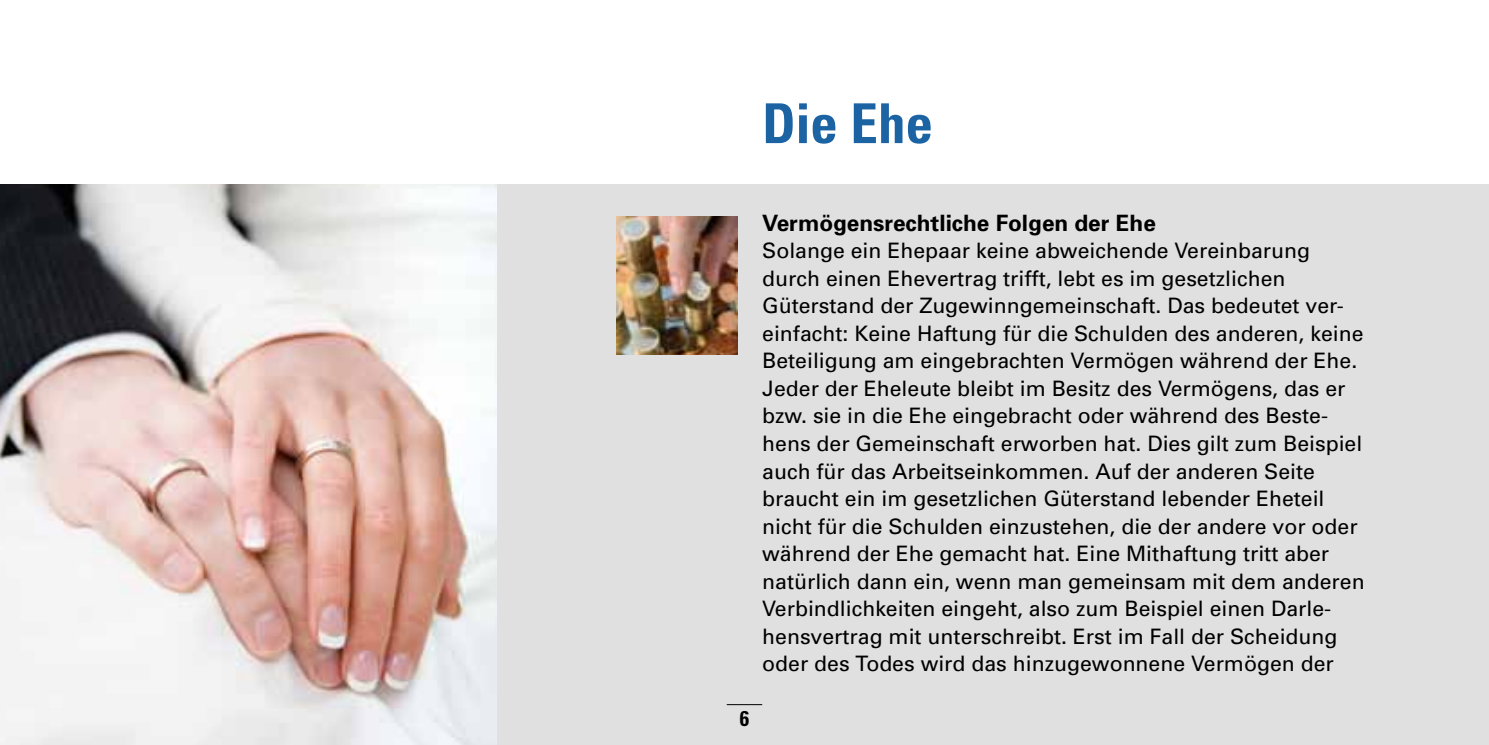
<style>
.page{position:relative;width:1489px;height:745px;background:#fff}
.page>*{position:absolute;margin:0;border:0;box-sizing:border-box;transform-origin:0 0}
.t1{font:700 condensed 55px "Univers";letter-spacing:-.005em;color:#1b63a3}
.t2{font:700 22.5px "Univers";color:#000}
.t3{font:21.25px/27.5px "Univers";color:#000}
.t4{font:700 condensed 21.25px "Univers";color:#000}
</style>
<div class="page">
<hr style="left:1488px;top:184px;width:1px;height:560px;background:#e0e0e0">
<div style="left:0;top:184px;width:1488px;height:560px;background:#e0e0e0"></div>
<hr style="left:726px;top:703px;width:36px;height:1px;background:#000">
<img style="left:0;top:184px;width:496px;height:560px">
<img style="left:617px;top:216px;width:120px;height:138px">
<h1 class="t1" style="left:762px;top:90px;width:172px">Die Ehe</h1>
<p class="t2" style="left:762px;top:209px;width:395px">Vermögensrechtliche Folgen der Ehe</p>
<p class="t3" style="left:762px;top:237px;width:604px">Solange ein Ehepaar keine abweichende Vereinbarung durch einen Ehevertrag trifft, lebt es im gesetzlichen Güterstand der Zugewinngemeinschaft. Das bedeutet ver&shy;einfacht: Keine Haftung für die Schulden des anderen, keine Beteiligung am eingebrachten Vermögen während der Ehe.<br>Jeder der Eheleute bleibt im Besitz des Vermögens, das er bzw. sie in die Ehe eingebracht oder während des Beste&shy;hens der Gemeinschaft erworben hat. Dies gilt zum Beispiel auch für das Arbeitseinkommen. Auf der anderen Seite braucht ein im gesetzlichen Güterstand lebender Eheteil nicht für die Schulden einzustehen, die der andere vor oder während der Ehe gemacht hat. Eine Mithaftung tritt aber natürlich dann ein, wenn man gemeinsam mit dem anderen Verbindlichkeiten eingeht, also zum Beispiel einen Darle&shy;hensvertrag mit unterschreibt. Erst im Fall der Scheidung oder des Todes wird das hinzugewonnene Vermögen der</p>
<p class="t4" style="left:739px;top:705px;width:11px">6</p>
</div>
